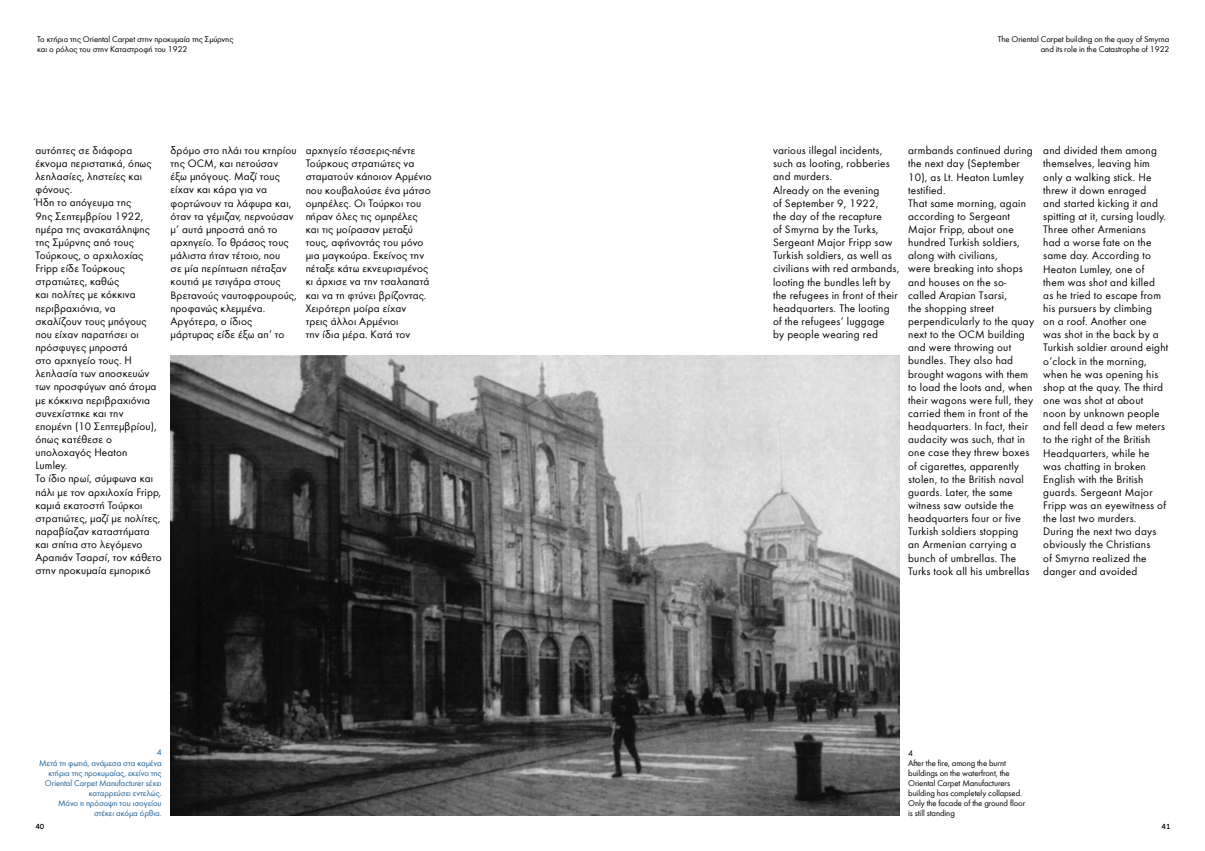
<style>
.page{position:relative;width:1205px;height:851px;background:#fff}
.page>*{position:absolute;margin:0;border:0;box-sizing:border-box;transform-origin:0 0}
.t1{font:11.25px/13.1px "Futura Greek";letter-spacing:.02em;color:#000}
.t2{font:8.75px/10px "Futura Greek";letter-spacing:-.01em;color:#000}
.t3{font:8.75px/10px "Futura Greek";letter-spacing:-.01em;color:#1e6398;text-align:right}
.t4{font:500 7.5px "PF Textbook";color:#000}
</style>
<div class="page">
<img style="left:171px;top:355px;width:728px;height:460px">
<p class="t2" style="left:37px;top:34px;width:198px">Το κτήριο της Oriental Carpet στην προκυμαία της Σμύρνης και ο ρόλος του στην Καταστροφή του 1922</p>
<p class="t2" style="left:998px;top:34px;width:173px;text-align:right">The Oriental Carpet building on the quay of Smyrna and its role in the Catastrophe of 1922</p>
<p class="t1" style="left:35px;top:144px;width:128px">αυτόπτες σε διάφορα έκνομα περιστατικά, όπως λεηλασίες, ληστείες και φόνους.<br>Ήδη το απόγευμα της<br>9ης Σεπτεμβρίου 1922, ημέρα της ανακατάληψης της Σμύρνης από τους<br>Τούρκους, ο αρχιλοχίας<br>Fripp είδε Τούρκους στρατιώτες, καθώς<br>και πολίτες με κόκκινα περιβραχιόνια, να σκαλίζουν τους μπόγους που είχαν παρατήσει οι πρόσφυγες μπροστά<br>στο αρχηγείο τους. H λεηλασία των αποσκευών των προσφύγων από άτομα με κόκκινα περιβραχιόνια συνεχίστηκε και την επομένη (10 Σεπτεμβρίου), όπως κατέθεσε ο υπολοχαγός Heaton<br>Lumley.<br>Το ίδιο πρωί, σύμφωνα και πάλι με τον αρχιλοχία Fripp, καμιά εκατοστή Τούρκοι στρατιώτες, μαζί με πολίτες, παραβίαζαν καταστήματα και σπίτια στο λεγόμενο<br>Αραπιάν Τσαρσί, τον κάθετο στην προκυμαία εμπορικό</p>
<p class="t1" style="left:171px;top:144px;width:128px">δρόμο στο πλάι του κτηρίου της OCM, και πετούσαν έξω μπόγους. Μαζί τους είχαν και κάρα για να φορτώνουν τα λάφυρα και, όταν τα γέμιζαν, περνούσαν μ’ αυτά μπροστά από το αρχηγείο. Το θράσος τους μάλιστα ήταν τέτοιο, που<br>σε μία περίπτωση πέταξαν κουτιά με τσιγάρα στους<br>Βρετανούς ναυτοφρουρούς, προφανώς κλεμμένα.<br>Αργότερα, ο ίδιος μάρτυρας είδε έξω απ’ το</p>
<p class="t1" style="left:306px;top:144px;width:128px">αρχηγείο τέσσερις-πέντε<br>Τούρκους στρατιώτες να σταματούν κάποιον Αρμένιο που κουβαλούσε ένα μάτσο ομπρέλες. Οι Τούρκοι του πήραν όλες τις ομπρέλες και τις μοίρασαν μεταξύ τους, αφήνοντάς του μόνο μια μαγκούρα. Εκείνος την πέταξε κάτω εκνευρισμένος κι άρχισε να την τσαλαπατά και να τη φτύνει βρίζοντας.<br>Χειρότερη μοίρα είχαν<br>τρεις άλλοι Αρμένιοι<br>την ίδια μέρα. Κατά τον</p>
<p class="t1" style="left:773px;top:144px;width:128px">various illegal incidents, such as looting, robberies and murders.<br>Already on the evening<br>of September 9, 1922,<br>the day of the recapture<br>of Smyrna by the Turks,<br>Sergeant Major Fripp saw<br>Turkish soldiers, as well as civilians with red armbands, looting the bundles left by the refugees in front of their headquarters. The looting of the refugees’ luggage<br>by people wearing red</p>
<p class="t1" style="left:908px;top:144px;width:128px">armbands continued during the next day (September<br>10), as Lt. Heaton Lumley testified.<br>That same morning, again according to Sergeant<br>Major Fripp, about one hundred Turkish soldiers, along with civilians,<br>were breaking into shops and houses on the so&shy;called Arapian Tsarsi,<br>the shopping street perpendicularly to the quay next to the OCM building and were throwing out bundles. They also had brought wagons with them to load the loots and, when their wagons were full, they carried them in front of the headquarters. In fact, their audacity was such, that in one case they threw boxes of cigarettes, apparently stolen, to the British naval guards. Later, the same witness saw outside the headquarters four or five<br>Turkish soldiers stopping<br>an Armenian carrying a bunch of umbrellas. The<br>Turks took all his umbrellas</p>
<p class="t1" style="left:1043px;top:144px;width:127px">and divided them among themselves, leaving him only a walking stick. He threw it down enraged<br>and started kicking it and spitting at it, cursing loudly.<br>Three other Armenians<br>had a worse fate on the same day. According to<br>Heaton Lumley, one of them was shot and killed<br>as he tried to escape from his pursuers by climbing<br>on a roof. Another one<br>was shot in the back by a<br>Turkish soldier around eight o’clock in the morning, when he was opening his shop at the quay. The third one was shot at about noon by unknown people and fell dead a few meters to the right of the British<br>Headquarters, while he was chatting in broken<br>English with the British guards. Sergeant Major<br>Fripp was an eyewitness of the last two murders.<br>During the next two days obviously the Christians<br>of Smyrna realized the danger and avoided</p>
<p class="t3" style="left:39px;top:747px;width:124px">4<br>Μετά τη φωτιά, ανάμεσα στα καμένα κτήρια της προκυμαίας, εκείνο της<br>Oriental Carpet Manufacturer sέχει καταρρεύσει εντελώς.<br>Μόνο η πρόσοψη του ισογείου στέκει ακόμα όρθια.</p>
<p class="t2" style="left:908px;top:747px;width:119px">4<br>After the fire, among the burnt buildings on the waterfront, the<br>Oriental Carpet Manufacturers building has completely collapsed.<br>Only the facade of the ground floor is still standing</p>
<p class="t4" style="left:35px;top:822px;width:11px">40</p>
<p class="t4" style="left:1161px;top:822px;width:11px">41</p>
</div>
